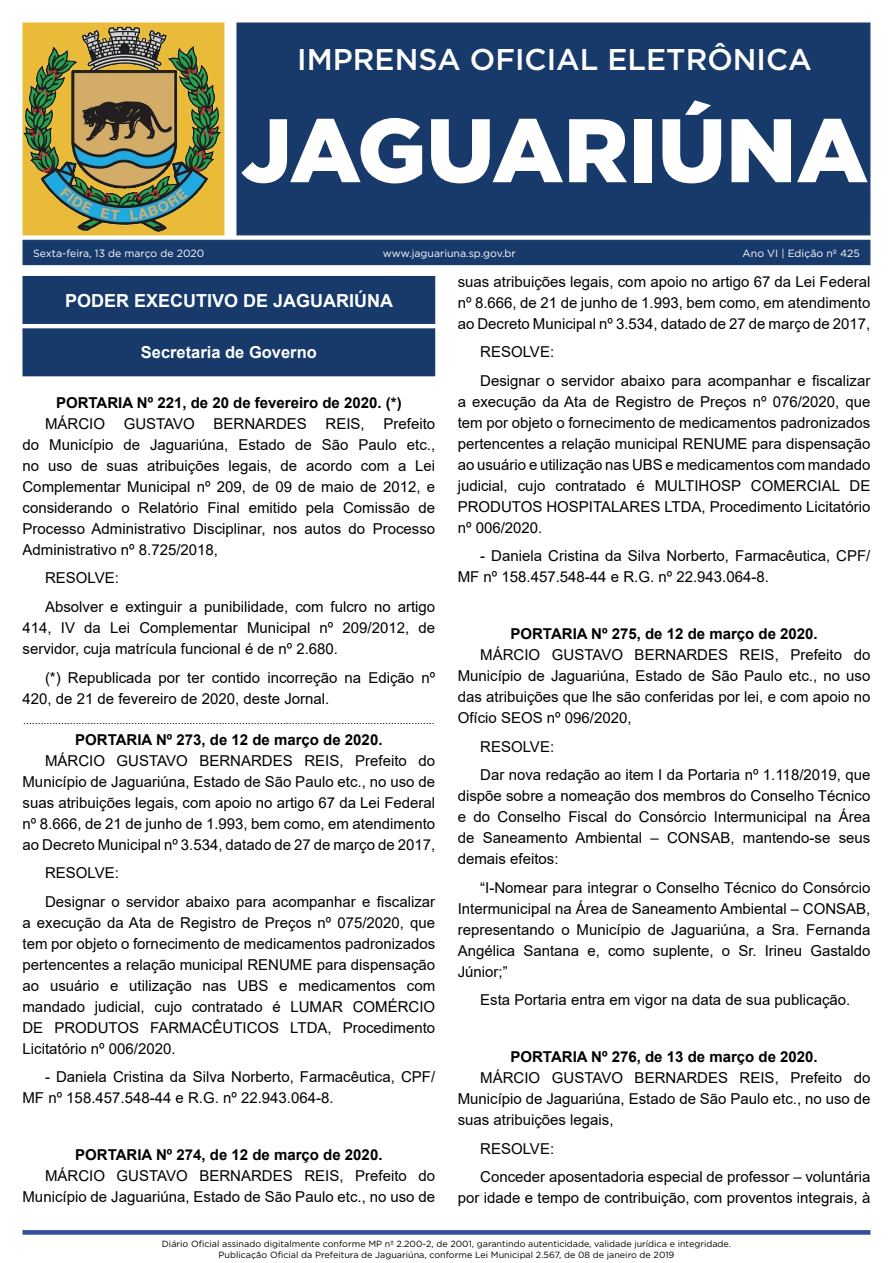
<style>
.page{position:relative;width:893px;height:1263px;background:#fff}
.page>*{position:absolute;margin:0;border:0;box-sizing:border-box;transform-origin:0 0}
.t1{font:900 90px "Gotham";color:#fff}
.t2{font:500 30px "Gotham";color:#fff}
.t3{font:700 18px "Arial";color:#fff}
.t4{font:700 16.5px "Arial";color:#fff}
._2_-_Corpo{font:15px/21px "Arial";color:#000;text-align:justify}
._1_-_Cabeçalho{font:700 15px "Arial";color:#000}
._4_-_Fim{font:10.5px "Arial";color:#000}
.t5{font:10.5px "Gotham";color:#fff}
.t6{font:9px/10.8px "Gotham";color:#000;text-align:center}
</style>
<div class="page">
<div style="left:22px;top:240px;width:848px;height:25px;background:#173a6b"></div>
<svg style="left:22px;top:1230px;width:848px;height:5px;background:#415ca2"></svg>
<div style="left:236px;top:22px;width:634px;height:213px;background:#173a6b;border:1px solid #173a6b"></div>
<div style="left:23px;top:23px;width:201px;height:212px;background:#eaba39"></div>
<img style="left:24px;top:26px;width:196px;height:206px">
<div style="left:22px;top:22px;width:202px;height:213px;border:1px solid #eaba39"></div>
<div style="left:23px;top:276px;width:412px;height:47px;background:#173a6b"></div>
<div style="left:22px;top:276px;width:413px;height:48px;border:1px solid #173a6b"></div>
<div style="left:23px;top:329px;width:412px;height:47px;background:#173a6b"></div>
<div style="left:22px;top:328px;width:413px;height:48px;border:1px solid #173a6b"></div>
<h2 class="t2" style="left:297px;top:40px;width:516px">IMPRENSA OFICIAL ELETRÔNICA</h2>
<h1 class="t1" style="left:241px;top:88px;width:629px">JAGUARIÚNA</h1>
<p class="t5" style="left:33px;top:246px;width:173px">Sexta-feira, 13 de março de 2020</p>
<p class="t5" style="left:383px;top:246px;width:134px">www.jaguariuna.sp.gov.br</p>
<p class="t5" style="left:743px;top:246px;width:119px">Ano VI | Edição nº 425</p>
<p class="t3" style="left:65px;top:287px;width:330px">PODER EXECUTIVO DE JAGUARIÚNA</p>
<p class="t4" style="left:141px;top:341px;width:178px">Secretaria de Governo</p>
<p class="_1_-_Cabeçalho" style="left:56px;top:392px;width:347px">PORTARIA Nº 221, de 20 de fevereiro de 2020. (*)</p>
<p class="_2_-_Corpo" style="left:22px;top:413px;width:414px;text-indent:22px">MÁRCIO GUSTAVO BERNARDES REIS, Prefeito do Município de Jaguariúna, Estado de São Paulo etc., no uso de suas atribuições legais, de acordo com a Lei Complementar Municipal nº 209, de 09 de maio de 2012, e considerando o Relatório Final emitido pela Comissão de Processo Administrativo Disciplinar, nos autos do Processo Administrativo nº 8.725/2018,</p>
<p class="_2_-_Corpo" style="left:45px;top:568px;width:75px">RESOLVE:</p>
<p class="_2_-_Corpo" style="left:22px;top:596px;width:414px;text-indent:22px">Absolver e extinguir a punibilidade, com fulcro no artigo 414, IV da Lei Complementar Municipal nº 209/2012, de servidor, cuja matrícula funcional é de nº 2.680.</p>
<p class="_2_-_Corpo" style="left:22px;top:667px;width:414px;text-indent:22px">(*) Republicada por ter contido incorreção na Edição nº<br>420, de 21 de fevereiro de 2020, deste Jornal.</p>
<p class="_4_-_Fim" style="left:23px;top:713px;width:413px">.............................................................................................................................................</p>
<p class="_1_-_Cabeçalho" style="left:75px;top:729px;width:309px">PORTARIA Nº 273, de 12 de março de 2020.</p>
<p class="_2_-_Corpo" style="left:22px;top:750px;width:414px;text-indent:22px">MÁRCIO GUSTAVO BERNARDES REIS, Prefeito do Município de Jaguariúna, Estado de São Paulo etc., no uso de suas atribuições legais, com apoio no artigo 67 da Lei Federal nº 8.666, de 21 de junho de 1.993, bem como, em atendimento ao Decreto Municipal nº 3.534, datado de 27 de março de 2017,</p>
<p class="_2_-_Corpo" style="left:45px;top:862px;width:75px">RESOLVE:</p>
<p class="_2_-_Corpo" style="left:22px;top:891px;width:414px;text-indent:22px">Designar o servidor abaixo para acompanhar e fiscalizar a execução da Ata de Registro de Preços nº 075/2020, que tem por objeto o fornecimento de medicamentos padronizados pertencentes a relação municipal RENUME para dispensação ao usuário e utilização nas UBS e medicamentos com mandado judicial, cujo contratado é LUMAR COMÉRCIO DE PRODUTOS FARMACÊUTICOS LTDA, Procedimento Licitatório nº 006/2020.</p>
<p class="_2_-_Corpo" style="left:22px;top:1066px;width:414px;text-indent:22px">- Daniela Cristina da Silva Norberto, Farmacêutica, CPF/<br>MF nº 158.457.548-44 e R.G. nº 22.943.064-8.</p>
<p class="_1_-_Cabeçalho" style="left:75px;top:1144px;width:309px">PORTARIA Nº 274, de 12 de março de 2020.</p>
<p class="_2_-_Corpo" style="left:22px;top:1165px;width:414px;text-align:right">MÁRCIO GUSTAVO BERNARDES REIS, Prefeito do<br>Município de Jaguariúna, Estado de São Paulo etc., no uso de</p>
<p class="_2_-_Corpo" style="left:458px;top:271px;width:414px">suas atribuições legais, com apoio no artigo 67 da Lei Federal nº 8.666, de 21 de junho de 1.993, bem como, em atendimento ao Decreto Municipal nº 3.534, datado de 27 de março de 2017,</p>
<p class="_2_-_Corpo" style="left:480px;top:341px;width:75px">RESOLVE:</p>
<p class="_2_-_Corpo" style="left:458px;top:370px;width:414px;text-indent:22px">Designar o servidor abaixo para acompanhar e fiscalizar a execução da Ata de Registro de Preços nº 076/2020, que tem por objeto o fornecimento de medicamentos padronizados pertencentes a relação municipal RENUME para dispensação ao usuário e utilização nas UBS e medicamentos com mandado judicial, cujo contratado é MULTIHOSP COMERCIAL DE PRODUTOS HOSPITALARES LTDA, Procedimento Licitatório nº 006/2020.</p>
<p class="_2_-_Corpo" style="left:458px;top:545px;width:414px;text-indent:22px">- Daniela Cristina da Silva Norberto, Farmacêutica, CPF/<br>MF nº 158.457.548-44 e R.G. nº 22.943.064-8.</p>
<p class="_1_-_Cabeçalho" style="left:510px;top:623px;width:309px">PORTARIA Nº 275, de 12 de março de 2020.</p>
<p class="_2_-_Corpo" style="left:458px;top:644px;width:414px;text-indent:22px">MÁRCIO GUSTAVO BERNARDES REIS, Prefeito do Município de Jaguariúna, Estado de São Paulo etc., no uso das atribuições que lhe são conferidas por lei, e com apoio no Ofício SEOS nº 096/2020,</p>
<p class="_2_-_Corpo" style="left:480px;top:736px;width:75px">RESOLVE:</p>
<p class="_2_-_Corpo" style="left:458px;top:764px;width:414px;text-indent:22px">Dar nova redação ao item I da Portaria nº 1.118/2019, que dispõe sobre a nomeação dos membros do Conselho Técnico e do Conselho Fiscal do Consórcio Intermunicipal na Área de Saneamento Ambiental – CONSAB, mantendo-se seus demais efeitos:</p>
<p class="_2_-_Corpo" style="left:458px;top:877px;width:414px;text-indent:22px">“I-Nomear para integrar o Conselho Técnico do Consórcio Intermunicipal na Área de Saneamento Ambiental – CONSAB, representando o Município de Jaguariúna, a Sra. Fernanda Angélica Santana e, como suplente, o Sr. Irineu Gastaldo Júnior;”</p>
<p class="_2_-_Corpo" style="left:480px;top:989px;width:372px">Esta Portaria entra em vigor na data de sua publicação.</p>
<p class="_1_-_Cabeçalho" style="left:510px;top:1046px;width:309px">PORTARIA Nº 276, de 13 de março de 2020.</p>
<p class="_2_-_Corpo" style="left:458px;top:1067px;width:414px;text-indent:22px">MÁRCIO GUSTAVO BERNARDES REIS, Prefeito do Município de Jaguariúna, Estado de São Paulo etc., no uso de suas atribuições legais,</p>
<p class="_2_-_Corpo" style="left:480px;top:1138px;width:75px">RESOLVE:</p>
<p class="_2_-_Corpo" style="left:458px;top:1166px;width:414px;text-align:right">Conceder aposentadoria especial de professor – voluntária por idade e tempo de contribuição, com proventos integrais, à</p>
<p class="t6" style="left:162px;top:1238px;width:571px">Diário Oficial assinado digitalmente conforme MP nº 2.200-2, de 2001, garantindo autenticidade, validade jurídica e integridade.<br>Publicação Oficial da Prefeitura de Jaguariúna, conforme Lei Municipal 2.567, de 08 de janeiro de 2019</p>
</div>
